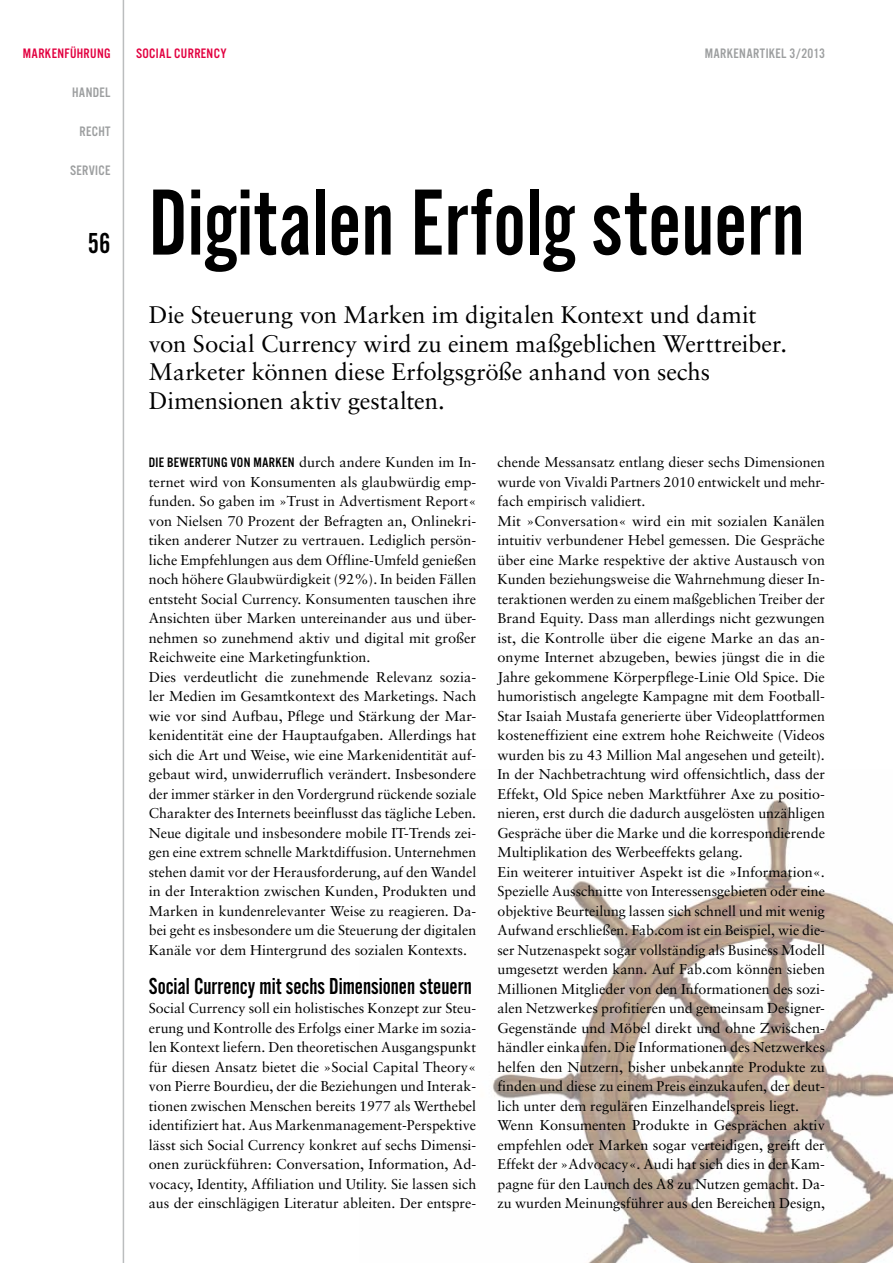
<style>
.page{position:relative;width:893px;height:1263px;background:#fff}
.page>*{position:absolute;margin:0;border:0;box-sizing:border-box;transform-origin:0 0}
.t1{font:97.5px "Alternate Got No 2 D";color:#000}
.t2{font:30px "Alternate Got No 2 D";color:#000}
.t3{font:24px/28.5px "Sabon";letter-spacing:-.005em;color:#000}
.t4{font:24px "Alternate Got No 2 D";color:#000}
.t5{font:14.25px/19.5px "Sabon";color:#000}
.t6{font:14.25px "Alternate Got No 3 D";letter-spacing:.025em;color:#9c9e9f}
.t7{font:14.25px "Alternate Got No 3 D";letter-spacing:.025em;color:#e20040}
.t8{font:14.25px "Alternate Got No 3 D";letter-spacing:.02em;color:#000}
</style>
<div class="page">
<hr style="left:123px;top:0;width:1px;height:1263px;background:#bbbdbe">
<img style="left:492px;top:799px;width:401px;height:464px">
<p class="t7" style="left:23px;top:46px;width:89px">MARKENFÜHRUNG</p>
<p class="t6" style="left:72px;top:85px;width:39px">HANDEL</p>
<p class="t6" style="left:79px;top:124px;width:32px">RECHT</p>
<p class="t6" style="left:70px;top:163px;width:42px">SERVICE</p>
<p class="t2" style="left:88px;top:227px;width:24px">56</p>
<p class="t7" style="left:136px;top:46px;width:46px">SOCIAL CURRENCY</p>
<p class="t6" style="left:705px;top:46px;width:17px">MARKENAR</p>
<p class="t6" style="left:760px;top:46px;width:66px">TIKEL 3/2013</p>
<p class="t1" style="left:149px;top:172px;width:657px">Digitalen Erfolg steuern</p>
<p class="t3" style="left:149px;top:300px;width:640px">Die Steuerung von Marken im digitalen Kontext und damit von Social Currency wird zu einem maßgeblichen Werttreiber.<br>Marketer können diese Erfolgsgröße anhand von sechs Dimensionen aktiv gestalten.</p>
<p class="t5" style="left:149px;top:452px;width:329px;text-indent:150px">durch andere Kunden im In&shy;ternet wird von Konsumenten als glaubwürdig emp&shy;funden. So gaben im »Trust in Advertisment Report« von Nielsen 70 Prozent der Befragten an, Onlinekri&shy;tiken anderer Nutzer zu vertrauen. Lediglich persön&shy;liche Empfehlungen aus dem Offline-Umfeld genießen noch höhere Glaubwürdigkeit (92%). In beiden Fällen entsteht Social Currency. Konsumenten tauschen ihre Ansichten über Marken untereinander aus und über&shy;nehmen so zunehmend aktiv und digital mit großer Reichweite eine Marketingfunktion.<br>Dies verdeutlicht die zunehmende Relevanz sozia&shy;ler Medien im Gesamtkontext des Marketings. Nach wie vor sind Aufbau, Pflege und Stärkung der Mar&shy;kenidentität eine der Hauptaufgaben. Allerdings hat sich die Art und Weise, wie eine Markenidentität auf&shy;gebaut wird, unwiderruflich verändert. Insbesondere der immer stärker in den Vordergrund rückende soziale Charakter des Internets beeinflusst das tägliche Leben.<br>Neue digitale und insbesondere mobile IT-Trends zei&shy;gen eine extrem schnelle Marktdiffusion. Unternehmen stehen damit vor der Herausforderung, auf den Wandel in der Interaktion zwischen Kunden, Produkten und Marken in kundenrelevanter Weise zu reagieren. Da&shy;bei geht es insbesondere um die Steuerung der digitalen Kanäle vor dem Hintergrund des sozialen Kontexts.</p>
<p class="t4" style="left:149px;top:973px;width:324px">Social Currency mit sechs Dimensionen steuern</p>
<p class="t5" style="left:149px;top:998px;width:329px;text-align:justify">Social Currency soll ein holistisches Konzept zur Steu&shy;erung und Kontrolle des Erfolgs einer Marke im sozia&shy;len Kontext liefern. Den theoretischen Ausgangspunkt für diesen Ansatz bietet die »Social Capital Theory« von Pierre Bourdieu, der die Beziehungen und Interak&shy;tionen zwischen Menschen bereits 1977 als Werthebel identifiziert hat. Aus Markenmanagement-Perspektive lässt sich Social Currency konkret auf sechs Dimensi&shy;onen zurückführen: Conversation, Information, Ad&shy;vocacy, Identity, Affiliation und Utility. Sie lassen sich aus der einschlägigen Literatur ableiten. Der entspre-</p>
<p class="t8" style="left:149px;top:455px;width:33px">DIE BEWER</p>
<p class="t8" style="left:201px;top:455px;width:68px">TUNG VON MARKEN</p>
<p class="t5" style="left:497px;top:452px;width:329px">chende Messansatz entlang dieser sechs Dimensionen wurde von Vivaldi Partners 2010 entwickelt und mehr&shy;fach empirisch validiert.<br>Mit »Conversation« wird ein mit sozialen Kanälen intuitiv verbundener Hebel gemessen. Die Gespräche über eine Marke respektive der aktive Austausch von Kunden beziehungsweise die Wahrnehmung dieser In&shy;teraktionen werden zu einem maßgeblichen Treiber der Brand Equity. Dass man allerdings nicht gezwungen ist, die Kontrolle über die eigene Marke an das an&shy;onyme Internet abzugeben, bewies jüngst die in die Jahre gekommene Körperpflege-Linie Old Spice. Die humoristisch angelegte Kampagne mit dem Football-Star Isaiah Mustafa generierte über Videoplattformen kosteneffizient eine extrem hohe Reichweite (Videos wurden bis zu 43 Million Mal angesehen und geteilt).<br>In der Nachbetrachtung wird offensichtlich, dass der Effekt, Old Spice neben Marktführer Axe zu positio&shy;nieren, erst durch die dadurch ausgelösten unzähligen Gespräche über die Marke und die korrespondierende Multiplikation des Werbeeffekts gelang.<br>Ein weiterer intuitiver Aspekt ist die »Information«.<br>Spezielle Ausschnitte von Interessensgebieten oder eine objektive Beurteilung lassen sich schnell und mit wenig Aufwand erschließen. Fab.com ist ein Beispiel, wie die&shy;ser Nutzenaspekt sogar vollständig als Business Modell umgesetzt werden kann. Auf Fab.com können sieben Millionen Mitglieder von den Informationen des sozi&shy;alen Netzwerkes profitieren und gemeinsam Designer-Gegenstände und Möbel direkt und ohne Zwischen&shy;händler einkaufen. Die Informationen des Netzwerkes helfen den Nutzern, bisher unbekannte Produkte zu finden und diese zu einem Preis einzukaufen, der deut&shy;lich unter dem regulären Einzelhandelspreis liegt.<br>Wenn Konsumenten Produkte in Gesprächen aktiv empfehlen oder Marken sogar verteidigen, greift der Effekt der »Advocacy«. Audi hat sich dies in der Kam&shy;pagne für den Launch des A8 zu Nutzen gemacht. Da&shy;zu wurden Meinungsführer aus den Bereichen Design,</p>
</div>
